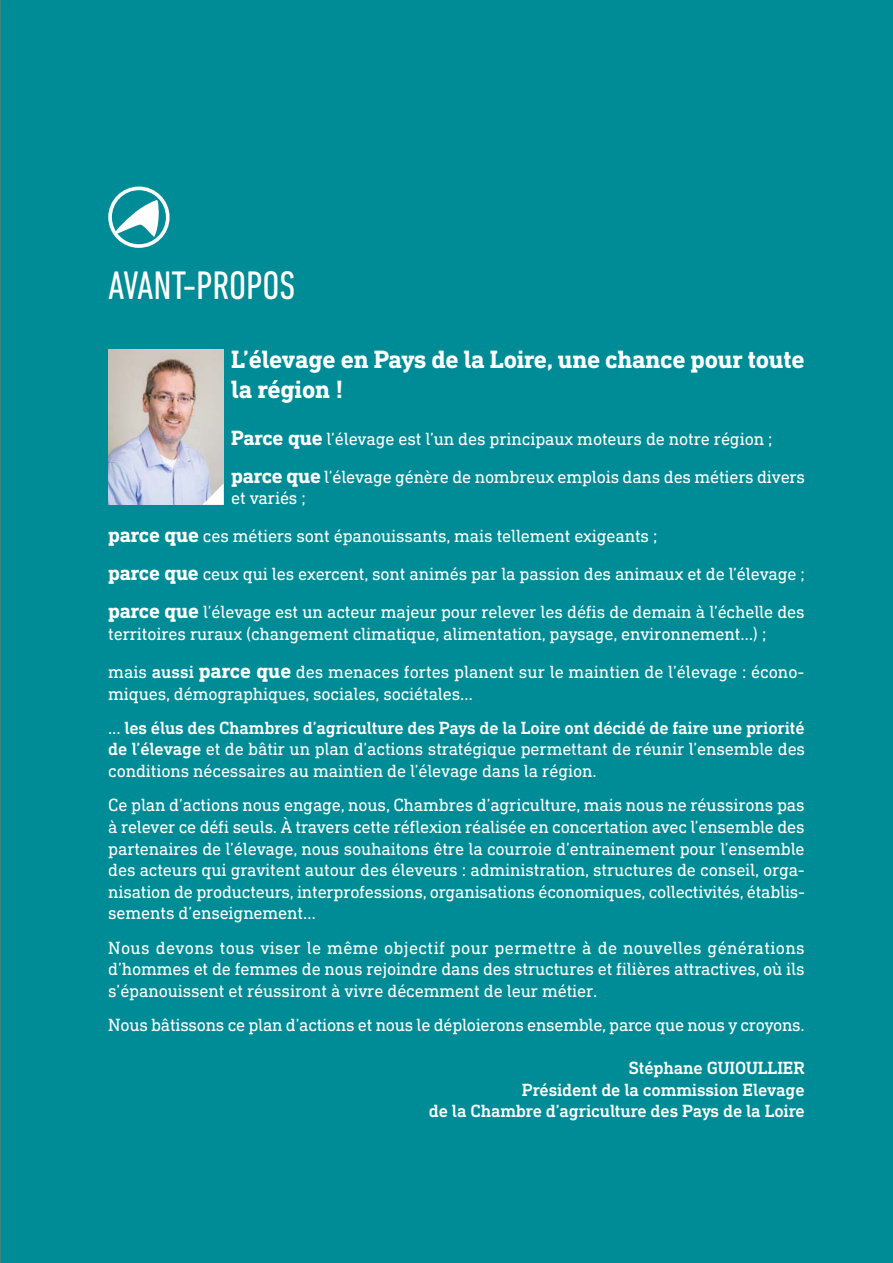
<style>
.page{position:relative;width:893px;height:1263px;background:#008c96}
.page>*{position:absolute;margin:0;border:0;box-sizing:border-box;transform-origin:0 0}
.t1{font:condensed 40.5px "DIN Next LT Pro";letter-spacing:-.005em;color:#fff}
.t2{font:700 25.5px/30.6px "DIN Next Slab Pro";letter-spacing:-.01em;color:#fff}
.t3{font:18px/21.6px "DIN Next Slab Pro";letter-spacing:-.01em;color:#fff}
.t4{font:500 18px/21.6px "DIN Next Slab Pro";letter-spacing:-.01em;color:#fff}
.s1{font-weight:700;font-size:21px}
.s2{font-weight:500}
.s3{font-weight:400}
</style>
<div class="page">
<div style="left:108px;top:187px;width:62px;height:61px;border:4px solid #fff;border-radius:50%"></div>
<svg style="left:114px;top:200px;width:45px;height:37px"></svg>
<img style="left:108px;top:350px;width:116px;height:155px">
<svg style="left:202px;top:483px;width:22px;height:22px"></svg>
<h1 class="t1" style="left:108px;top:263px;width:188px">AVANT-PROPOS</h1>
<h2 class="t2" style="left:231px;top:344px;width:575px">L’élevage en Pays de la Loire, une chance pour toute la région !</h2>
<p class="t3" style="left:231px;top:420px;width:575px;line-height:38px"><span class="s1">Parce que</span> l’élevage est l’un des principaux moteurs de notre région ; <span class="s1">parce que</span> l’élevage génère de nombreux emplois dans des métiers divers</p>
<p class="t3" style="left:108px;top:479px;width:698px;line-height:38px;text-indent:123px">et variés ;<br><span class="s1">parce que</span> ces métiers sont épanouissants, mais tellement exigeants ;<br><span class="s1">parce que</span> ceux qui les exercent, sont animés par la passion des animaux et de l’élevage ; <span class="s1">parce que</span> l’élevage est un acteur majeur pour relever les défis de demain à l’échelle des</p>
<p class="t3" style="left:108px;top:615px;width:698px;line-height:38px">territoires ruraux (changement climatique, alimentation, paysage, environnement…) ; mais <span class="s2">aussi</span> <span class="s1">parce que</span> des menaces fortes planent sur le maintien de l’élevage : écono-</p>
<p class="t4" style="left:108px;top:676px;width:698px;line-height:34.3px"><span class="s3">miques, démographiques, sociales, sociétales…<br>...</span> les élus des Chambres d’agriculture des Pays de la Loire ont décidé de faire une priorité</p>
<p class="t3" style="left:108px;top:738px;width:698px"><span class="s2">de l’élevage</span> et de bâtir un plan d’actions stratégique permettant de réunir l’ensemble des conditions nécessaires au maintien de l’élevage dans la région.</p>
<p class="t3" style="left:108px;top:794px;width:698px;text-align:justify">Ce plan d’actions nous engage, nous, Chambres d’agriculture, mais nous ne réussirons pas à relever ce défi seuls. À travers cette réflexion réalisée en concertation avec l’ensemble des partenaires de l’élevage, nous souhaitons être la courroie d’entrainement pour l’ensemble des acteurs qui gravitent autour des éleveurs : administration, structures de conseil, orga&shy;nisation de producteurs, interprofessions, organisations économiques, collectivités, établis&shy;sements d’enseignement…</p>
<p class="t3" style="left:108px;top:937px;width:698px;text-align:justify">Nous devons tous viser le même objectif pour permettre à de nouvelles générations d’hommes et de femmes de nous rejoindre dans des structures et filières attractives, où ils s’épanouissent et réussiront à vivre décemment de leur métier.</p>
<p class="t3" style="left:108px;top:1014px;width:698px">Nous bâtissons ce plan d’actions et nous le déploierons ensemble, parce que nous y croyons.</p>
<p class="t4" style="left:429px;top:1057px;width:377px;text-align:right">Stéphane GUIOULLIER<br>Président de la commission Elevage<br>de la Chambre d’agriculture des Pays de la Loire</p>
</div>
